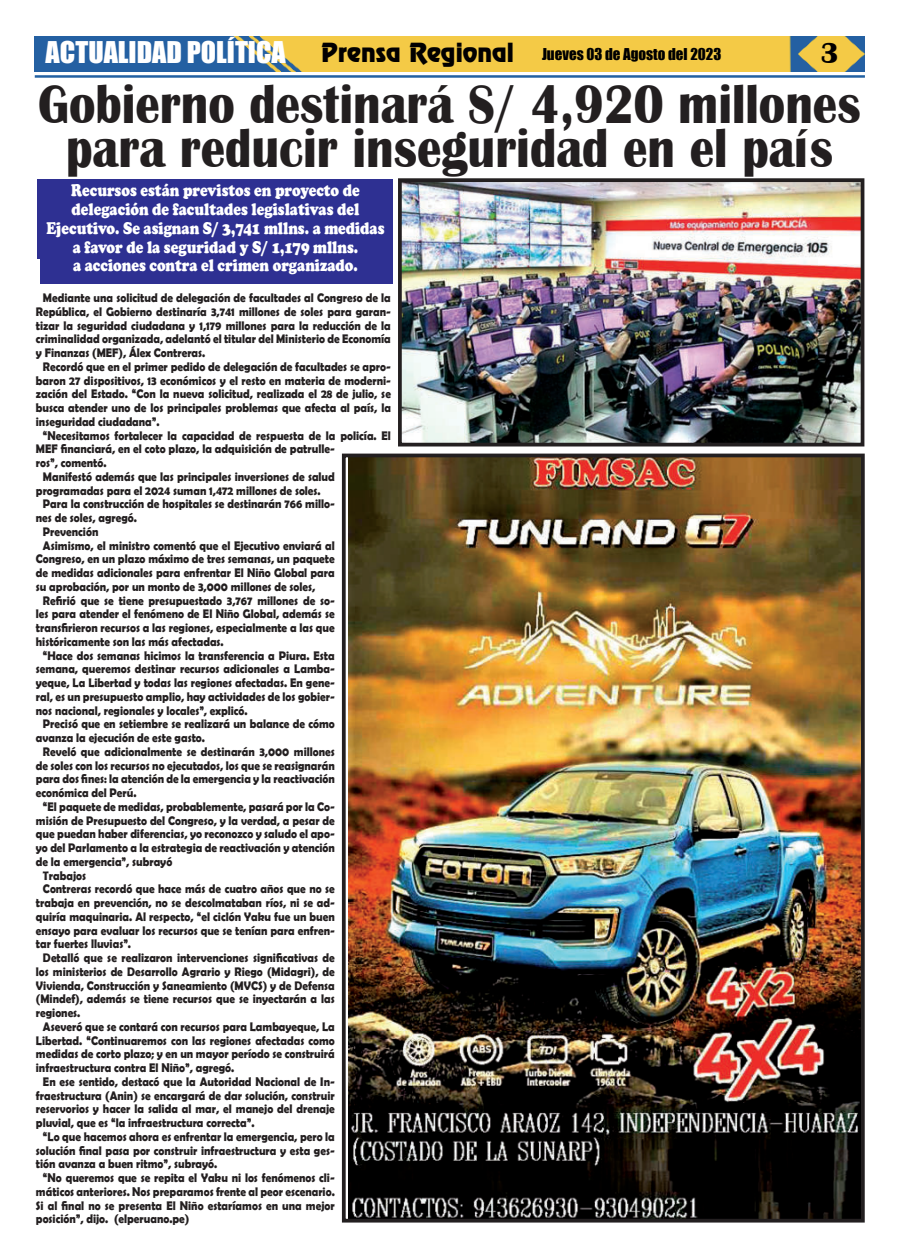
<style>
.page{position:relative;width:900px;height:1258px;background:#fff}
.page>*{position:absolute;margin:0;border:0;box-sizing:border-box;transform-origin:0 0}
.t1{font:700 56.38px/43.8px "Britannic";color:#231f20;text-align:center;scale:.87 1}
.t2{font:700 30px "Britannic";color:#020000}
.t3{font:27.5px "Impact";color:#fff}
.t4{font:900 17.5px/18.8px "Cooper";color:#fff;text-align:center;scale:.82 1}
.t5{font:15px "Impact";color:#000}
.t6{font:700 12.5px "Berlin Sans FB Demi";color:#231f20;scale:.9 1}
.s1{font-family:"Renfrew Normal";font-size:23.75px;color:#020000}
</style>
<div class="page">
<hr style="left:35px;top:75px;width:830px;height:3px;background:#2361a2">
<img style="left:35px;top:36px;width:830px;height:36px">
<img style="left:348px;top:459px;width:512px;height:758px">
<div style="left:342px;top:454px;width:523px;height:768px;border:4px solid #231f20"></div>
<img style="left:403px;top:183px;width:456px;height:258px">
<div style="left:398px;top:178px;width:466px;height:268px;border:4px solid #231f20"></div>
<div style="left:37px;top:180px;width:355px;height:79px;background:#2e3092"></div>
<div style="left:40px;top:185px;width:352px;height:98px;background:#2e3092"></div>
<h3 class="t3" style="left:46px;top:40px;width:242px">ACTUALIDAD POLÍTICA</h3>
<p class="t5" style="left:321px;top:47px;width:402px"><span class="s1">Prensa Regional</span> Jueves 03 de Agosto del 2023</p>
<h2 class="t2" style="left:820px;top:38px;width:20px">3</h2>
<h1 class="t1" style="left:38px;top:82px;width:947px">Gobierno destinará S/ 4,920 millones para reducir inseguridad en el país</h1>
<h3 class="t4" style="left:46px;top:183px;width:414px">Recursos están previstos en proyecto de delegación de facultades legislativas del Ejecutivo. Se asignan S/ 3,741 mllns. a medidas a favor de la seguridad y S/ 1,179 mllns.<br>a acciones contra el crimen organizado.</h3>
<p class="t6" style="left:43px;top:292px;width:388px">Mediante una solicitud de delegación de facultades al Congreso de la</p>
<p class="t6" style="left:36px;top:304px;width:396px">República, el Gobierno destinaría 3,741 millones de soles para garan-</p>
<p class="t6" style="left:36px;top:318px;width:396px">tizar la seguridad ciudadana y 1,179 millones para la reducción de la</p>
<p class="t6" style="left:36px;top:333px;width:396px">criminalidad organizada, adelantó el titular del Ministerio de Economía</p>
<p class="t6" style="left:36px;top:347px;width:190px">y Finanzas (MEF), Álex Contreras.</p>
<p class="t6" style="left:43px;top:361px;width:388px">Recordó que en el primer pedido de delegación de facultades se apro-</p>
<p class="t6" style="left:36px;top:373px;width:396px">baron 27 dispositivos, 13 económicos y el resto en materia de moderni-</p>
<p class="t6" style="left:36px;top:387px;width:396px">zación del Estado. “Con la nueva solicitud, realizada el 28 de julio, se</p>
<p class="t6" style="left:36px;top:402px;width:396px">busca atender uno de los principales problemas que afecta al país, la</p>
<p class="t6" style="left:36px;top:416px;width:139px">inseguridad ciudadana”.</p>
<p class="t6" style="left:43px;top:430px;width:388px">“Necesitamos fortalecer la capacidad de respuesta de la policía. El</p>
<p class="t6" style="left:36px;top:442px;width:334px">MEF financiará, en el coto plazo, la adquisición de patrulle-</p>
<p class="t6" style="left:36px;top:457px;width:80px">ros”, comentó.</p>
<p class="t6" style="left:43px;top:471px;width:326px">Manifestó además que las principales inversiones de salud</p>
<p class="t6" style="left:36px;top:483px;width:318px">programadas para el 2024 suman 1,472 millones de soles.</p>
<p class="t6" style="left:43px;top:497px;width:326px">Para la construcción de hospitales se destinarán 766 millo-</p>
<p class="t6" style="left:36px;top:512px;width:114px">nes de soles, agregó.</p>
<p class="t6" style="left:43px;top:526px;width:63px">Prevención</p>
<p class="t6" style="left:43px;top:540px;width:326px">Asimismo, el ministro comentó que el Ejecutivo enviará al</p>
<p class="t6" style="left:36px;top:553px;width:334px">Congreso, en un plazo máximo de tres semanas, un paquete</p>
<p class="t6" style="left:36px;top:567px;width:334px">de medidas adicionales para enfrentar El Niño Global para</p>
<p class="t6" style="left:36px;top:579px;width:312px">su aprobación, por un monto de 3,000 millones de soles,</p>
<p class="t6" style="left:43px;top:593px;width:326px">Refirió que se tiene presupuestado 3,767 millones de so-</p>
<p class="t6" style="left:36px;top:608px;width:334px">les para atender el fenómeno de El Niño Global, además se</p>
<p class="t6" style="left:36px;top:621px;width:334px">transfirieron recursos a las regiones, especialmente a las que</p>
<p class="t6" style="left:36px;top:636px;width:210px">históricamente son las más afectadas.</p>
<p class="t6" style="left:43px;top:650px;width:326px">“Hace dos semanas hicimos la transferencia a Piura. Esta</p>
<p class="t6" style="left:36px;top:663px;width:334px">semana, queremos destinar recursos adicionales a Lamba-</p>
<p class="t6" style="left:36px;top:677px;width:334px">yeque, La Libertad y todas las regiones afectadas. En gene-</p>
<p class="t6" style="left:36px;top:691px;width:334px">ral, es un presupuesto amplio, hay actividades de los gobier-</p>
<p class="t6" style="left:36px;top:705px;width:237px">nos nacional, regionales y locales”, explicó.</p>
<p class="t6" style="left:43px;top:718px;width:326px">Precisó que en setiembre se realizará un balance de cómo</p>
<p class="t6" style="left:36px;top:732px;width:189px">avanza la ejecución de este gasto.</p>
<p class="t6" style="left:43px;top:744px;width:326px">Reveló que adicionalmente se destinarán 3,000 millones</p>
<p class="t6" style="left:36px;top:760px;width:334px">de soles con los recursos no ejecutados, los que se reasignarán</p>
<p class="t6" style="left:36px;top:772px;width:334px">para dos fines: la atención de la emergencia y la reactivación</p>
<p class="t6" style="left:36px;top:787px;width:113px">económica del Perú.</p>
<p class="t6" style="left:43px;top:801px;width:326px">“El paquete de medidas, probablemente, pasará por la Co-</p>
<p class="t6" style="left:36px;top:815px;width:334px">misión de Presupuesto del Congreso, y la verdad, a pesar de</p>
<p class="t6" style="left:36px;top:828px;width:334px">que puedan haber diferencias, yo reconozco y saludo el apo-</p>
<p class="t6" style="left:36px;top:842px;width:334px">yo del Parlamento a la estrategia de reactivación y atención</p>
<p class="t6" style="left:36px;top:856px;width:153px">de la emergencia”, subrayó</p>
<p class="t6" style="left:43px;top:870px;width:49px">Trabajos</p>
<p class="t6" style="left:43px;top:883px;width:326px">Contreras recordó que hace más de cuatro años que no se</p>
<p class="t6" style="left:36px;top:897px;width:334px">trabaja en prevención, no se descolmataban ríos, ni se ad-</p>
<p class="t6" style="left:36px;top:911px;width:334px">quiría maquinaria. Al respecto, “el ciclón Yaku fue un buen</p>
<p class="t6" style="left:36px;top:925px;width:334px">ensayo para evaluar los recursos que se tenían para enfren-</p>
<p class="t6" style="left:36px;top:938px;width:107px">tar fuertes lluvias”.</p>
<p class="t6" style="left:43px;top:951px;width:326px">Detalló que se realizaron intervenciones significativas de</p>
<p class="t6" style="left:36px;top:966px;width:334px">los ministerios de Desarrollo Agrario y Riego (Midagri), de</p>
<p class="t6" style="left:36px;top:980px;width:334px">Vivienda, Construcción y Saneamiento (MVCS) y de Defensa</p>
<p class="t6" style="left:36px;top:993px;width:334px">(Mindef), además se tiene recursos que se inyectarán a las</p>
<p class="t6" style="left:36px;top:1007px;width:51px">regiones.</p>
<p class="t6" style="left:43px;top:1021px;width:326px">Aseveró que se contará con recursos para Lambayeque, La</p>
<p class="t6" style="left:36px;top:1035px;width:334px">Libertad. “Continuaremos con las regiones afectadas como</p>
<p class="t6" style="left:36px;top:1048px;width:334px">medidas de corto plazo; y en un mayor período se construirá</p>
<p class="t6" style="left:36px;top:1062px;width:222px">infraestructura contra El Niño”, agregó.</p>
<p class="t6" style="left:43px;top:1076px;width:326px">En ese sentido, destacó que la Autoridad Nacional de In-</p>
<p class="t6" style="left:36px;top:1090px;width:334px">fraestructura (Anin) se encargará de dar solución, construir</p>
<p class="t6" style="left:36px;top:1103px;width:334px">reservorios y hacer la salida al mar, el manejo del drenaje</p>
<p class="t6" style="left:36px;top:1117px;width:244px">pluvial, que es “la infraestructura correcta”.</p>
<p class="t6" style="left:43px;top:1131px;width:326px">“Lo que hacemos ahora es enfrentar la emergencia, pero la</p>
<p class="t6" style="left:36px;top:1143px;width:334px">solución final pasa por construir infraestructura y esta ges-</p>
<p class="t6" style="left:36px;top:1158px;width:203px">tión avanza a buen ritmo”, subrayó.</p>
<p class="t6" style="left:43px;top:1172px;width:326px">“No queremos que se repita el Yaku ni los fenómenos cli-</p>
<p class="t6" style="left:36px;top:1186px;width:334px">máticos anteriores. Nos preparamos frente al peor escenario.</p>
<p class="t6" style="left:36px;top:1198px;width:334px">Si al final no se presenta El Niño estaríamos en una mejor</p>
<p class="t6" style="left:36px;top:1213px;width:172px">posición”, dijo. (elperuano.pe)</p>
</div>
